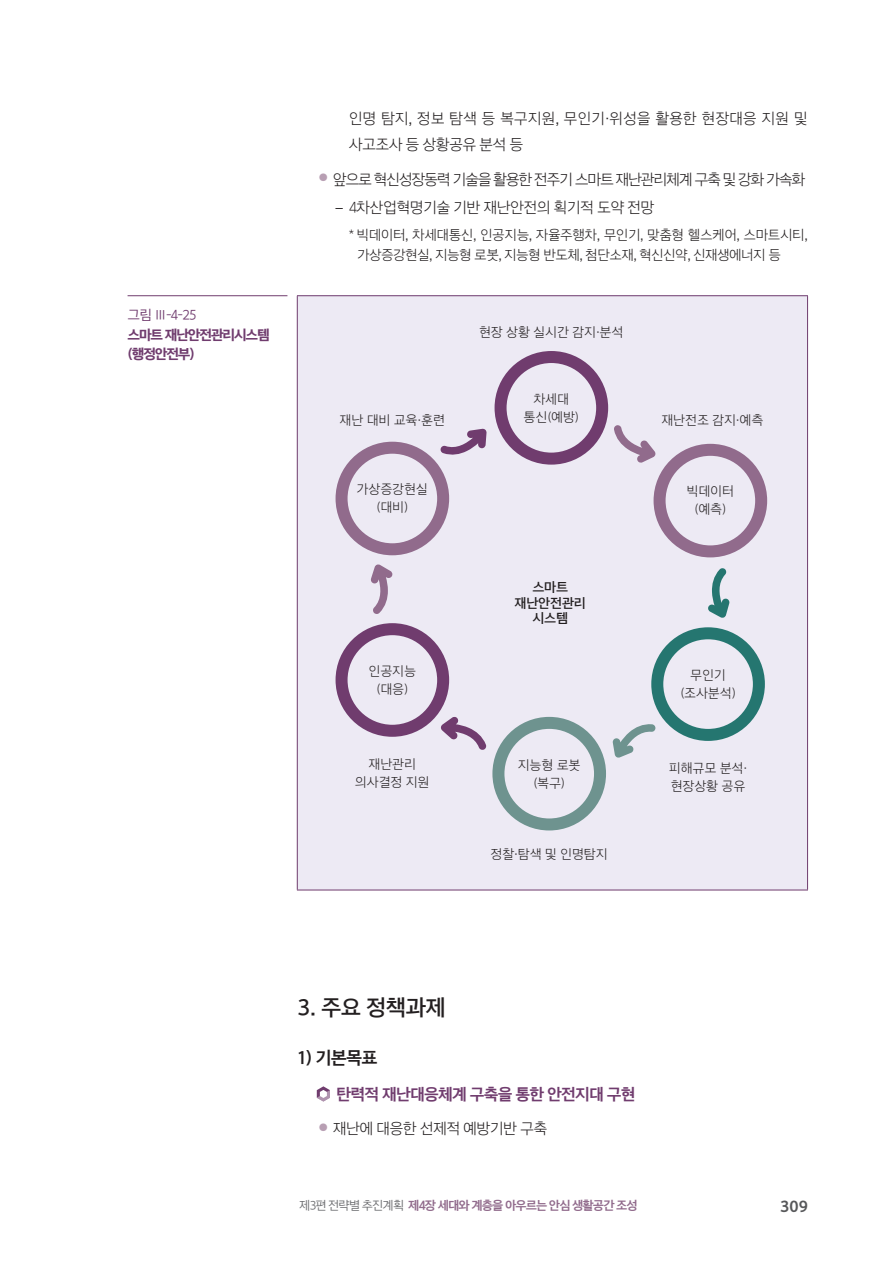
<style>
.page{position:relative;width:893px;height:1263px;background:#fff}
.page>*{position:absolute;margin:0;border:0;box-sizing:border-box;transform-origin:0 0}
.t1{font:21.75px "OTM Gothic 060";letter-spacing:-.03em;color:#231f20}
.t2{font:17.25px "OTM Gothic B";color:#231f20}
.t3{font:15.75px "OTM Gothic B";letter-spacing:-.05em;color:#703c6e}
.t4{font:15px/26.2px "OTM Gothic L";letter-spacing:-.02em;color:#231f20}
.t5{font:15px "OTM Gothic L";letter-spacing:-.05em;color:#231f20}
.t6{font:15px "OTM Gothic L";letter-spacing:-.095em;color:#231f20}
.t7{font:15px "OTM Gothic EB";color:#57585a}
.t8{font:13.5px/19.5px "OTM Gothic L";letter-spacing:-.04em;color:#231f20}
.t9{font:13.5px/19.5px "OTM Gothic EB";letter-spacing:-.085em;color:#703c6e}
.t10{font:13.5px "OTM Gothic R";color:#703c6e}
.t11{font:12.9px/18px "OTM Gothic L";letter-spacing:-.02em;color:#231f20;text-align:center}
.t12{font:12.9px/15.5px "OTM Gothic 060";letter-spacing:-.02em;color:#231f20;text-align:center}
.t13{font:12px "OTM Gothic B";letter-spacing:-.075em;color:#916b8c}
.s1{font-family:"Pretendard";font-weight:300}
.s2{font-family:"OTM Gothic R";color:#6c6d70}
</style>
<div class="page">
<div style="left:297px;top:296px;width:510px;height:594px;background:#edeaf4"></div>
<hr style="left:128px;top:295px;width:159px;height:1px;background:#703c6e">
<hr style="left:297px;top:295px;width:511px;height:1px;background:#703c6e">
<hr style="left:297px;top:296px;width:1px;height:594px;background:#703c6e">
<hr style="left:807px;top:296px;width:1px;height:594px;background:#703c6e">
<hr style="left:297px;top:890px;width:511px;height:1px;background:#703c6e">
<div style="left:336px;top:442px;width:113px;height:113px;border:12px solid #916b8c;border-radius:50%"></div>
<div style="left:495px;top:351px;width:113px;height:114px;border:12px solid #703c6e;border-radius:50%"></div>
<div style="left:654px;top:444px;width:113px;height:113px;border:12px solid #916b8c;border-radius:50%"></div>
<div style="left:651px;top:627px;width:114px;height:114px;border:12px solid #257670;border-radius:50%"></div>
<div style="left:492px;top:717px;width:114px;height:113px;border:12px solid #6e938f;border-radius:50%"></div>
<div style="left:336px;top:623px;width:113px;height:114px;border:12px solid #703c6e;border-radius:50%"></div>
<svg style="left:440px;top:429px;width:47px;height:26px"></svg>
<svg style="left:614px;top:425px;width:42px;height:38px"></svg>
<svg style="left:708px;top:568px;width:22px;height:50px"></svg>
<svg style="left:613px;top:724px;width:43px;height:34px"></svg>
<svg style="left:441px;top:717px;width:46px;height:33px"></svg>
<svg style="left:370px;top:564px;width:22px;height:50px"></svg>
<svg style="left:317px;top:1086px;width:13px;height:15px"></svg>
<p class="t10" style="left:128px;top:308px;width:70px">그림 Ⅲ-4-25</p>
<p class="t9" style="left:128px;top:325px;width:144px">스마트 재난안전관리시스템 (행정안전부)</p>
<p class="t4" style="left:349px;top:105px;width:461px">인명 탐지, 정보 탐색 등 복구지원, 무인기·위성을 활용한 현장대응 지원 및 사고조사 등 상황공유 분석 등</p>
<p class="t6" style="left:319px;top:172px;width:488px"><sup>●</sup> 앞으로 혁신성장동력 기술을 활용한 전주기 스마트 재난관리체계 구축 및 강화 가속화</p>
<p class="t5" style="left:336px;top:200px;width:320px"><span class="s1">–</span> 4차산업혁명기술 기반 재난안전의 획기적 도약 전망</p>
<p class="t8" style="left:357px;top:226px;width:452px;text-indent:-8px">* 빅데이터, 차세대통신, 인공지능, 자율주행차, 무인기, 맞춤형 헬스케어, 스마트시티, 가상증강현실, 지능형 로봇, 지능형 반도체, 첨단소재, 혁신신약, 신재생에너지 등</p>
<p class="t11" style="left:479px;top:323px;width:146px">현장 상황 실시간 감지·분석</p>
<p class="t11" style="left:340px;top:412px;width:107px">재난 대비 교육·훈련</p>
<p class="t11" style="left:524px;top:390px;width:57px">차세대 통신(예방)</p>
<p class="t11" style="left:661px;top:412px;width:104px">재난전조 감지·예측</p>
<p class="t11" style="left:357px;top:481px;width:73px">가상증강현실 (대비)</p>
<p class="t11" style="left:686px;top:483px;width:49px">빅데이터 (예측)</p>
<p class="t12" style="left:515px;top:580px;width:73px">스마트 재난안전관리 시스템</p>
<p class="t11" style="left:368px;top:662px;width:49px">인공지능 (대응)</p>
<p class="t11" style="left:680px;top:666px;width:57px">무인기 (조사분석)</p>
<p class="t11" style="left:355px;top:755px;width:76px">재난관리 의사결정 지원</p>
<p class="t11" style="left:518px;top:756px;width:64px">지능형 로봇 (복구)</p>
<p class="t11" style="left:669px;top:760px;width:80px;text-align:left">피해규모 분석· 현장상황 공유</p>
<p class="t11" style="left:491px;top:845px;width:119px">정찰·탐색 및 인명탐지</p>
<h1 class="t1" style="left:298px;top:997px;width:150px">3. 주요 정책과제</h1>
<h2 class="t2" style="left:298px;top:1049px;width:82px">1) 기본목표</h2>
<p class="t3" style="left:336px;top:1086px;width:301px">탄력적 재난대응체계 구축을 통한 안전지대 구현</p>
<p class="t5" style="left:319px;top:1121px;width:230px"><sup>●</sup> 재난에 대응한 선제적 예방기반 구축</p>
<p class="t13" style="left:299px;top:1199px;width:340px"><span class="s2">제3편 전략별 추진계획</span> 제4장 세대와 계층을 아우르는 안심 생활공간 조성</p>
<p class="t7" style="left:780px;top:1199px;width:29px">309</p>
</div>
